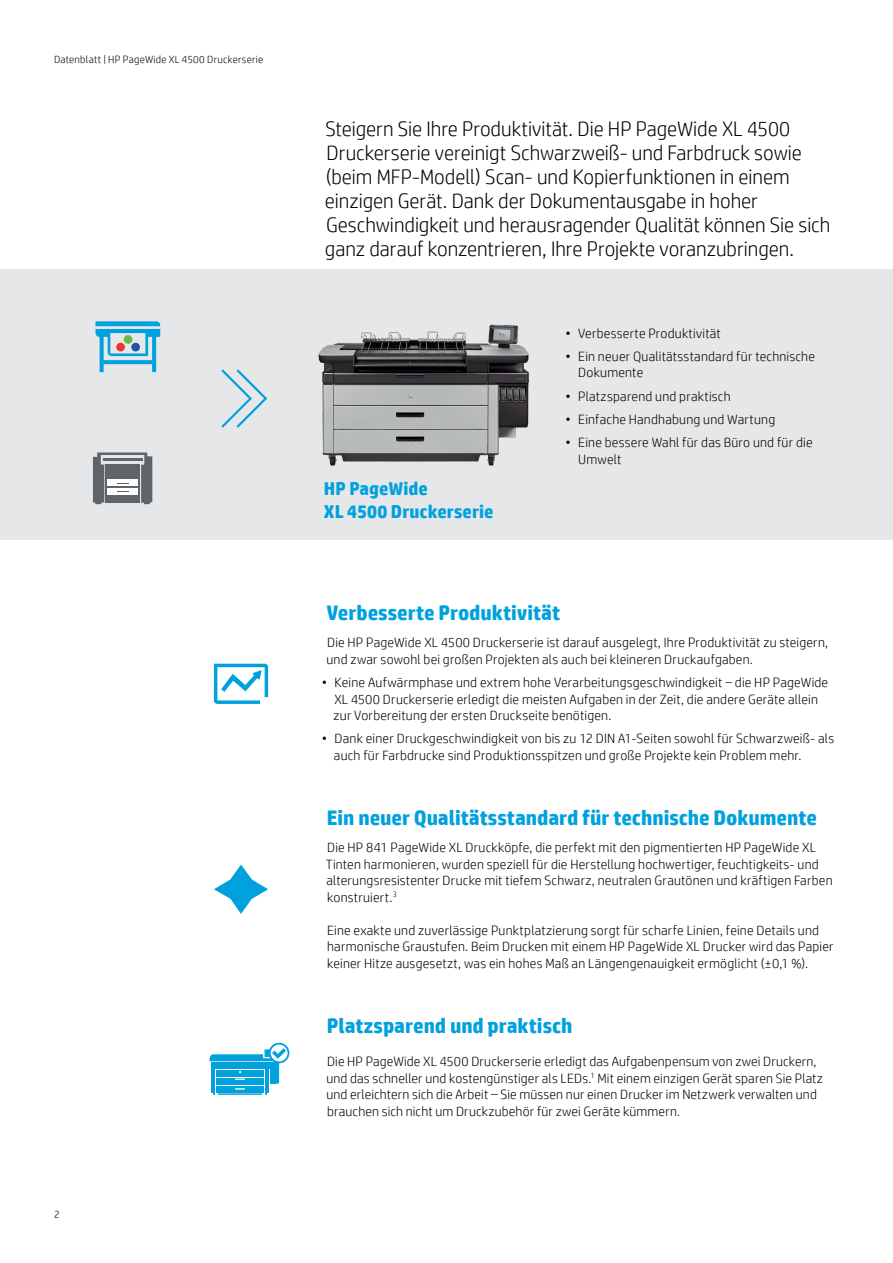
<style>
.page{position:relative;width:893px;height:1263px;background:#fff}
.page>*{position:absolute;margin:0;border:0;box-sizing:border-box;transform-origin:0 0}
.t1{font:300 21px/24px "HP Simplified";color:#000}
.t2{font:700 21px "HP Simplified";letter-spacing:-.005em;color:#00a1dd}
.t3{font:700 18.6px/22.4px "HP Simplified";letter-spacing:.005em;color:#00a1dd}
.t4{font:300 13.5px/16.5px "HP Simplified";letter-spacing:.015em;color:#000}
.t5{font:300 10.5px "HP Simplified";letter-spacing:.025em;color:#000}
</style>
<div class="page">
<div style="left:0;top:270px;width:893px;height:270px;background:#e6e7e8"></div>
<svg style="left:95px;top:321px;width:65px;height:51px"></svg>
<div style="left:116px;top:343px;width:9px;height:8px;background:#ee322d;border-radius:50%"></div>
<div style="left:131px;top:343px;width:9px;height:8px;background:#2255a6;border-radius:50%"></div>
<div style="left:124px;top:335px;width:8px;height:9px;background:#63bc46;border-radius:50%"></div>
<img style="left:318px;top:324px;width:211px;height:142px">
<svg style="left:93px;top:452px;width:59px;height:52px;background:#878c8f"></svg>
<svg style="left:214px;top:664px;width:54px;height:40px"></svg>
<svg style="left:214px;top:864px;width:54px;height:50px"></svg>
<svg style="left:221px;top:369px;width:46px;height:59px"></svg>
<svg style="left:210px;top:1043px;width:79px;height:52px"></svg>
<p class="t5" style="left:54px;top:52px;width:211px">Datenblatt | HP PageWide XL 4500 Druckerserie</p>
<p class="t5" style="left:54px;top:1207px;width:7px">2</p>
<p class="t1" style="left:325px;top:116px;width:507px">Steigern Sie Ihre Produktivität. Die HP PageWide XL 4500<br>Druckerserie vereinigt Schwarzweiß- und Farbdruck sowie (beim MFP-Modell) Scan- und Kopierfunktionen in einem einzigen Gerät. Dank der Dokumentausgabe in hoher Geschwindigkeit und herausragender Qualität können Sie sich ganz darauf konzentrieren, Ihre Projekte voranzubringen.</p>
<h2 class="t3" style="left:324px;top:478px;width:171px">HP PageWide<br>XL 4500 Druckerserie</h2>
<p class="t4" style="left:566px;top:324px;width:157px">• Verbesserte Produktivität</p>
<p class="t4" style="left:578px;top:348px;width:238px;text-indent:-13px">• Ein neuer Qualitätsstandard für technische<br>Dokumente</p>
<p class="t4" style="left:566px;top:387px;width:167px">• Platzsparend und praktisch</p>
<p class="t4" style="left:566px;top:411px;width:211px">• Einfache Handhabung und Wartung</p>
<p class="t4" style="left:578px;top:434px;width:236px;text-indent:-13px">• Eine bessere Wahl für das Büro und für die<br>Umwelt</p>
<h1 class="t2" style="left:326px;top:599px;width:235px">Verbesserte Produktivität</h1>
<p class="t4" style="left:326px;top:634px;width:503px">Die HP PageWide XL 4500 Druckerserie ist darauf ausgelegt, Ihre Produktivität zu steigern, und zwar sowohl bei großen Projekten als auch bei kleineren Druckaufgaben.</p>
<p class="t4" style="left:333px;top:674px;width:496px;text-indent:-12px">• Keine Aufwärmphase und extrem hohe Verarbeitungsgeschwindigkeit – die HP PageWide<br>XL 4500 Druckerserie erledigt die meisten Aufgaben in der Zeit, die andere Geräte allein zur Vorbereitung der ersten Druckseite benötigen.</p>
<p class="t4" style="left:334px;top:730px;width:502px;text-indent:-12px">• Dank einer Druckgeschwindigkeit von bis zu 12 DIN A1-Seiten sowohl für Schwarzweiß- als auch für Farbdrucke sind Produktionsspitzen und große Projekte kein Problem mehr.</p>
<h1 class="t2" style="left:327px;top:804px;width:492px">Ein neuer Qualitätsstandard für technische Dokumente</h1>
<p class="t4" style="left:326px;top:839px;width:508px">Die HP 841 PageWide XL Druckköpfe, die perfekt mit den pigmentierten HP PageWide XL Tinten harmonieren, wurden speziell für die Herstellung hochwertiger, feuchtigkeits- und alterungsresistenter Drucke mit tiefem Schwarz, neutralen Grautönen und kräftigen Farben konstruiert.<sup>3</sup></p>
<p class="t4" style="left:327px;top:921px;width:508px">Eine exakte und zuverlässige Punktplatzierung sorgt für scharfe Linien, feine Details und harmonische Graustufen. Beim Drucken mit einem HP PageWide XL Drucker wird das Papier keiner Hitze ausgesetzt, was ein hohes Maß an Längengenauigkeit ermöglicht (±0,1 %).</p>
<h1 class="t2" style="left:327px;top:1012px;width:247px">Platzsparend und praktisch</h1>
<p class="t4" style="left:326px;top:1053px;width:498px">Die HP PageWide XL 4500 Druckerserie erledigt das Aufgabenpensum von zwei Druckern, und das schneller und kostengünstiger als LEDs.<sup>1</sup> Mit einem einzigen Gerät sparen Sie Platz und erleichtern sich die Arbeit – Sie müssen nur einen Drucker im Netzwerk verwalten und brauchen sich nicht um Druckzubehör für zwei Geräte kümmern.</p>
</div>
